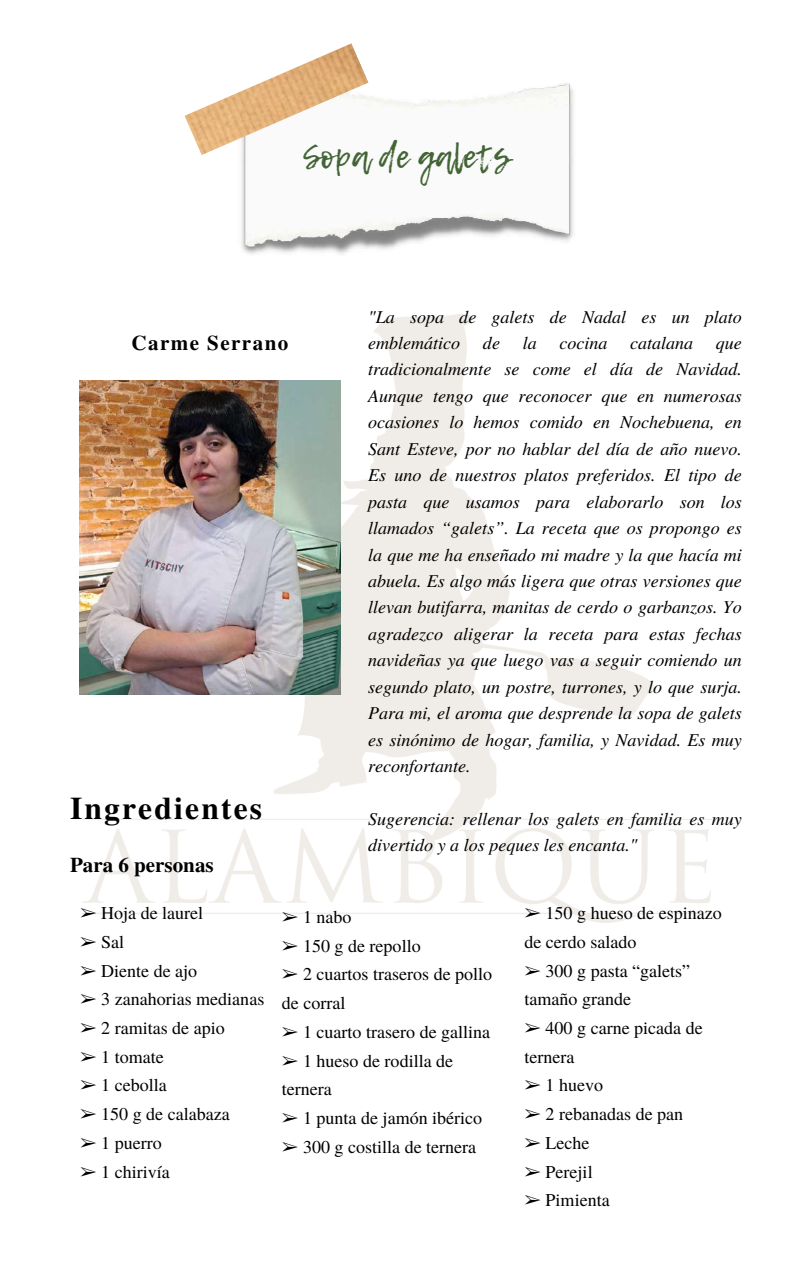
<style>
.page{position:relative;width:794px;height:1266px;background:#fff}
.page>*{position:absolute;margin:0;border:0;box-sizing:border-box;transform-origin:0 0}
.t1{font:33px "Lemon Tuesday";color:#436536}
.t2{font:700 31.5px "Te X Gyre Termes";letter-spacing:.07em;color:#000}
.t3{font:700 21px "Te X Gyre Termes";color:#000}
.t4{font:700 21px "Te X Gyre Termes";letter-spacing:.07em;color:#000}
.t5{font:italic 18px/26.4px "Te X Gyre Termes";color:#000}
.t6{font:18px/28.7px "Te X Gyre Termes";color:#000}
.s1{font-family:"Free Serif"}
</style>
<div class="page">
<img style="left:79px;top:314px;width:633px;height:608px">
<img style="left:79px;top:380px;width:261px;height:314px">
<img style="left:241px;top:82px;width:333px;height:173px">
<img style="left:184px;top:44px;width:184px;height:111px">
<h1 class="t1" style="left:303px;top:131px;width:209px">Sopa de galets</h1>
<p class="t4" style="left:131px;top:327px;width:158px">Carme Serrano</p>
<h2 class="t2" style="left:70px;top:783px;width:193px">Ingredientes</h2>
<p class="t3" style="left:70px;top:848px;width:145px">Para 6 personas</p>
<p class="t5" style="left:368px;top:302px;width:375px">"La sopa de galets de Nadal es un plato emblemático</p>
<p class="t5" style="left:482px;top:329px;width:18px">de</p>
<p class="t5" style="left:522px;top:329px;width:16px">la</p>
<p class="t5" style="left:559px;top:329px;width:49px">cocina</p>
<p class="t5" style="left:629px;top:329px;width:65px">catalana</p>
<p class="t5" style="left:368px;top:329px;width:375px;text-align:justify;text-indent:347px">que tradicionalmente se come el día de Navidad.<br>Aunque tengo que reconocer que en numerosas ocasiones lo hemos comido en Nochebuena, en Sant Esteve, por no hablar del día de año nuevo.<br>Es uno de nuestros platos preferidos. El tipo de pasta que usamos para elaborarlo son los llamados “galets”. La receta que os propongo es la que me ha enseñado mi madre y la que hacía mi abuela. Es algo más ligera que otras versiones que llevan butifarra, manitas de cerdo o garbanzos. Yo agradezco aligerar la receta para estas fechas navideñas ya que luego vas a seguir comiendo un segundo plato, un postre, turrones, y lo que surja.<br>Para mi, el aroma que desprende la sopa de galets es sinónimo de hogar, familia, y Navidad. Es muy reconfortante.</p>
<p class="t5" style="left:368px;top:804px;width:375px">Sugerencia: rellenar los galets en familia es muy divertido y a los peques les encanta."</p>
<p class="t6" style="left:80px;top:898px;width:125px"><span class="s1">➢</span> Hoja de laurel</p>
<p class="t6" style="left:80px;top:926px;width:46px"><span class="s1">➢</span> Sal</p>
<p class="t6" style="left:80px;top:955px;width:119px"><span class="s1">➢</span> Diente de ajo</p>
<p class="t6" style="left:80px;top:984px;width:186px"><span class="s1">➢</span> 3 zanahorias medianas</p>
<p class="t6" style="left:80px;top:1012px;width:146px"><span class="s1">➢</span> 2 ramitas de apio</p>
<p class="t6" style="left:80px;top:1041px;width:85px"><span class="s1">➢</span> 1 tomate</p>
<p class="t6" style="left:80px;top:1070px;width:88px"><span class="s1">➢</span> 1 cebolla</p>
<p class="t6" style="left:80px;top:1099px;width:151px"><span class="s1">➢</span> 150 g de calabaza</p>
<p class="t6" style="left:80px;top:1127px;width:83px"><span class="s1">➢</span> 1 puerro</p>
<p class="t6" style="left:80px;top:1156px;width:91px"><span class="s1">➢</span> 1 chirivía</p>
<p class="t6" style="left:282px;top:901px;width:71px"><span class="s1">➢</span> 1 nabo</p>
<p class="t6" style="left:282px;top:930px;width:140px"><span class="s1">➢</span> 150 g de repollo</p>
<p class="t6" style="left:282px;top:959px;width:212px"><span class="s1">➢</span> 2 cuartos traseros de pollo de corral</p>
<p class="t6" style="left:282px;top:1016px;width:210px"><span class="s1">➢</span> 1 cuarto trasero de gallina</p>
<p class="t6" style="left:282px;top:1045px;width:173px"><span class="s1">➢</span> 1 hueso de rodilla de ternera</p>
<p class="t6" style="left:282px;top:1102px;width:202px"><span class="s1">➢</span> 1 punta de jamón ibérico</p>
<p class="t6" style="left:282px;top:1131px;width:196px"><span class="s1">➢</span> 300 g costilla de ternera</p>
<p class="t6" style="left:524px;top:898px;width:199px"><span class="s1">➢</span> 150 g hueso de espinazo de cerdo salado</p>
<p class="t6" style="left:524px;top:955px;width:167px"><span class="s1">➢</span> 300 g pasta “galets” tamaño grande</p>
<p class="t6" style="left:524px;top:1012px;width:180px"><span class="s1">➢</span> 400 g carne picada de ternera</p>
<p class="t6" style="left:524px;top:1070px;width:80px"><span class="s1">➢</span> 1 huevo</p>
<p class="t6" style="left:524px;top:1099px;width:160px"><span class="s1">➢</span> 2 rebanadas de pan</p>
<p class="t6" style="left:524px;top:1127px;width:67px"><span class="s1">➢</span> Leche</p>
<p class="t6" style="left:524px;top:1156px;width:70px"><span class="s1">➢</span> Perejil</p>
<p class="t6" style="left:524px;top:1185px;width:87px"><span class="s1">➢</span> Pimienta</p>
</div>
